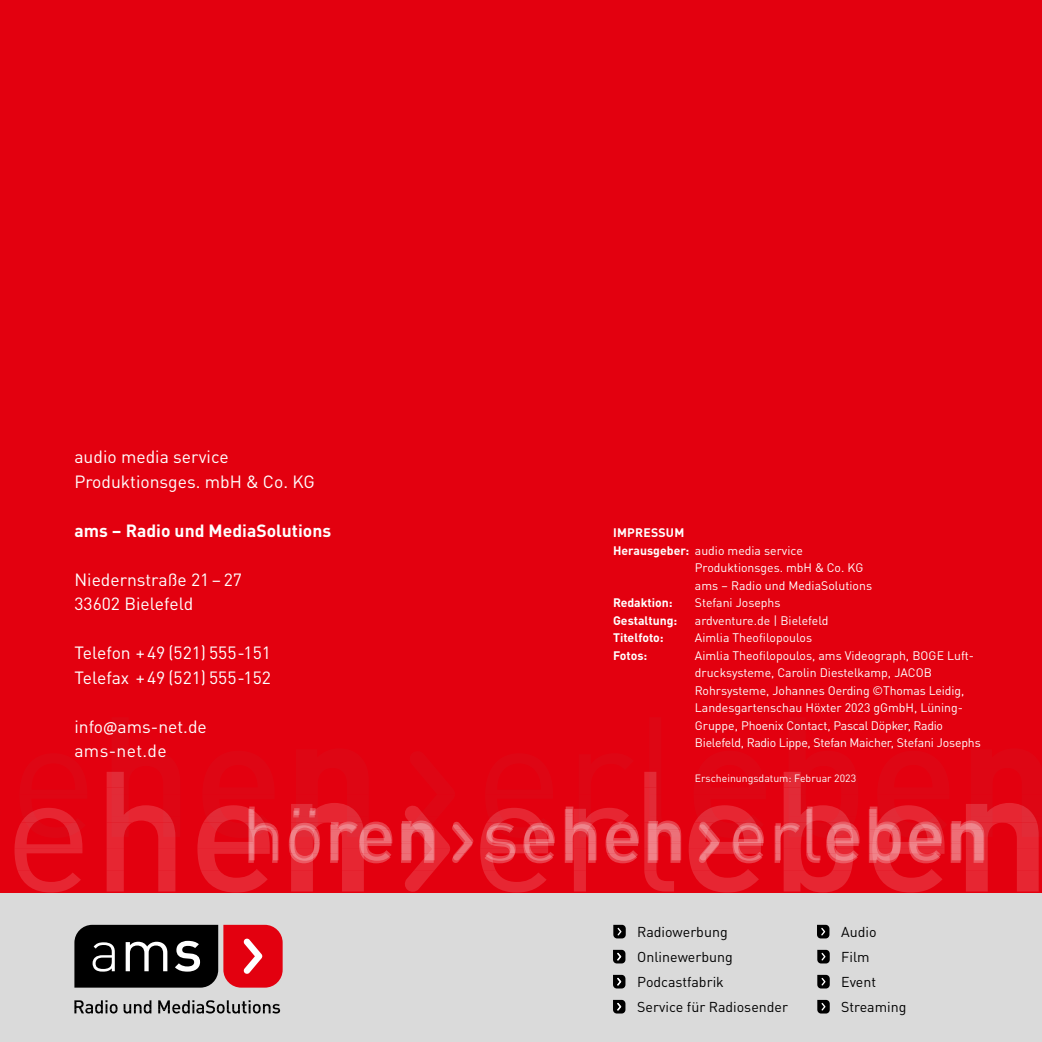
<style>
.page{position:relative;width:1042px;height:1042px;background:#fff}
.page>*{position:absolute;margin:0;border:0;box-sizing:border-box;transform-origin:0 0}
.t1{font:17.5px/24.5px "DIN Pro";color:#fff}
.t2{font:700 17.5px "DIN Pro";color:#fff}
.t3{font:14.17px/25px "DIN Pro";color:#000}
.t4{font:12.25px/17.5px "DIN Pro";color:#fff}
.t5{font:700 12.25px "DIN Pro";color:#fff}
.t6{font:700 12.25px "DIN Pro";letter-spacing:.02em;color:#fff}
.t7{font:10.5px "DIN Pro";color:#fff}
.s1{font-family:"Barlow";font-weight:500}
.s2{font-weight:700}
</style>
<div class="page">
<div style="left:0;top:893px;width:1042px;height:149px;background:#dadada"></div>
<div style="left:0;top:0;width:1042px;height:893px;background:#e3000f"></div>
<svg style="left:14px;top:771px;width:1025px;height:121px"></svg>
<svg style="left:74px;top:1000px;width:206px;height:13px"></svg>
<svg style="left:74px;top:925px;width:209px;height:62px;background:#5e262a"></svg>
<svg style="left:613px;top:925px;width:13px;height:13px"></svg>
<svg style="left:613px;top:950px;width:12px;height:13px"></svg>
<svg style="left:613px;top:975px;width:12px;height:13px"></svg>
<svg style="left:613px;top:1000px;width:12px;height:13px"></svg>
<svg style="left:817px;top:925px;width:12px;height:13px"></svg>
<svg style="left:817px;top:950px;width:13px;height:13px"></svg>
<svg style="left:817px;top:975px;width:13px;height:13px"></svg>
<svg style="left:817px;top:1000px;width:13px;height:13px"></svg>
<h1 class="t1" style="left:74px;top:443px;width:242px">audio media service<br>Produktionsges. mbH &amp; Co. KG</h1>
<h1 class="t2" style="left:74px;top:517px;width:258px">ams – Radio und MediaSolutions</h1>
<h1 class="t1" style="left:74px;top:566px;width:169px">Niedernstraße 21–27<br>33602 Bielefeld</h1>
<h1 class="t1" style="left:74px;top:639px;width:198px">Telefon +49 (521) 555 -151<br>Telefax +49 (521) 555 -152</h1>
<h1 class="t1" style="left:74px;top:713px;width:134px">info<span class="s1">@</span>ams-net.de ams-net.de</h1>
<p class="t6" style="left:613px;top:523px;width:73px">IMPRESSUM</p>
<p class="t4" style="left:613px;top:541px;width:191px"><span class="s2">Herausgeber:</span> audio media service</p>
<p class="t4" style="left:695px;top:558px;width:170px">Produktionsges. mbH &amp; Co. KG</p>
<p class="t4" style="left:695px;top:576px;width:179px">ams – Radio und MediaSolutions</p>
<p class="t5" style="left:613px;top:593px;width:61px">Redaktion:</p>
<p class="t4" style="left:695px;top:593px;width:87px">Stefani Josephs</p>
<p class="t5" style="left:613px;top:611px;width:66px">Gestaltung:</p>
<p class="t4" style="left:695px;top:611px;width:135px">ardventure.de | Bielefeld</p>
<p class="t5" style="left:613px;top:628px;width:52px">Titelfoto:</p>
<p class="t4" style="left:695px;top:628px;width:119px">Aimlia Theofilopoulos</p>
<p class="t5" style="left:613px;top:646px;width:36px">Fotos:</p>
<p class="t4" style="left:695px;top:646px;width:287px">Aimlia Theofilopoulos, ams Videograph, BOGE Luft&shy;drucksysteme, Carolin Diestelkamp, JACOB Rohrsysteme, Johannes Oerding ©Thomas Leidig, Landesgartenschau Höxter 2023 gGmbH, Lüning-Gruppe, Phoenix Contact, Pascal Döpker, Radio Bielefeld, Radio Lippe, Stefan Maicher, Stefani Josephs</p>
<p class="t7" style="left:695px;top:770px;width:163px">Erscheinungsdatum: Februar 2023</p>
<p class="t3" style="left:637px;top:918px;width:152px">Radiowerbung<br>Onlinewerbung<br>Podcastfabrik<br>Service für Radiosender</p>
<p class="t3" style="left:841px;top:918px;width:67px">Audio<br>Film<br>Event<br>Streaming</p>
</div>
